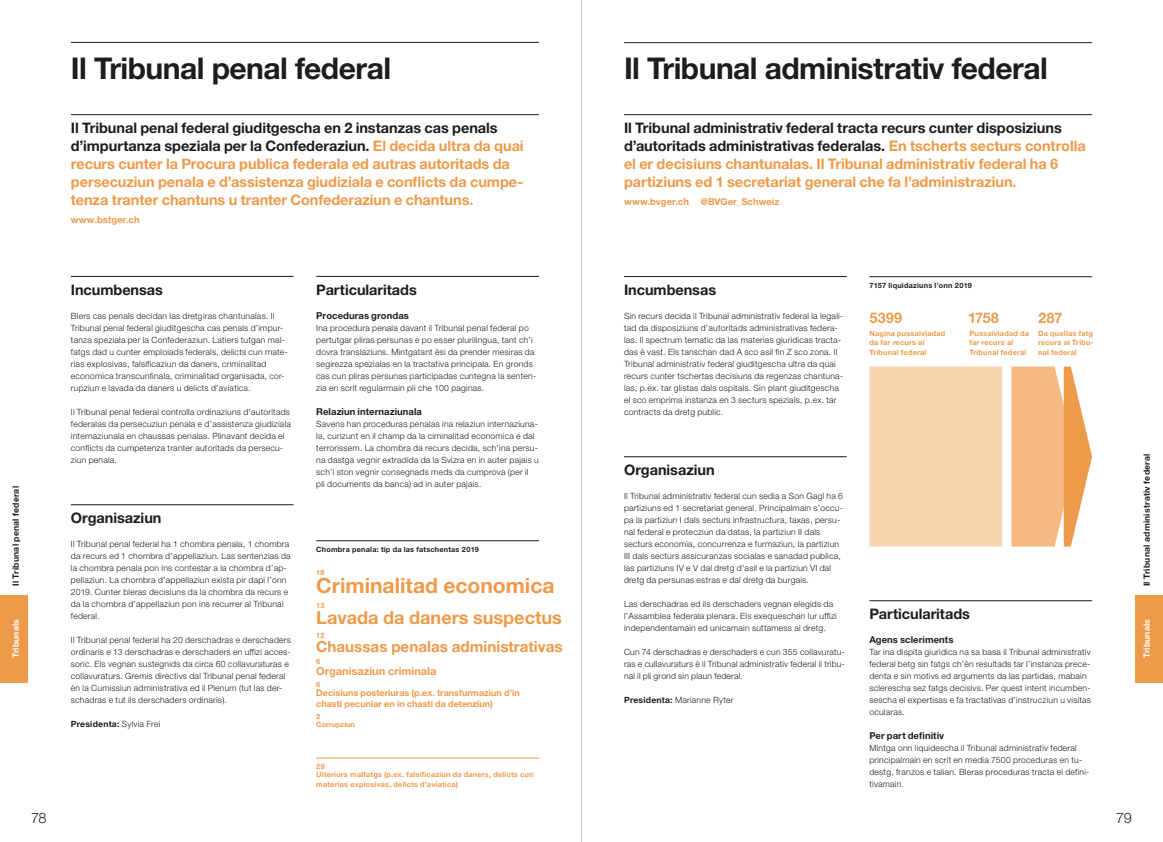
<style>
.page{position:relative;width:1163px;height:842px;background:#fff}
.page>*{position:absolute;margin:0;border:0;box-sizing:border-box;transform-origin:0 0}
.t1{font:700 30px "Helvetica Neue LT Std";letter-spacing:-.02em;color:#1d1d1b}
.t2{font:700 21.1px "Helvetica Neue LT Std";color:#ed9b4a}
.t3{font:700 18.1px "Helvetica Neue LT Std";color:#ed9b4a}
.t4{font:700 15.2px "Helvetica Neue LT Std";color:#ed9b4a}
.t5{font:700 14.5px/18px "Helvetica Neue LT Std";letter-spacing:-.005em;color:#ed9b4a}
.t6{font:700 14.5px "Helvetica Neue LT Std";letter-spacing:-.005em;color:#1d1d1b}
.t7{font:300 14.5px "Helvetica Neue LT Std";color:#1d1d1b}
.t8{font:700 11px "Helvetica Neue LT Std";color:#ed9b4a}
.t9{font:700 9.5px "Helvetica Neue LT Std";letter-spacing:.005em;color:#1d1d1b}
.t10{font:700 9.5px "Helvetica Neue LT Std";letter-spacing:.005em;color:#ed9b4a}
.t11{font:700 9px/10.5px "Helvetica Neue LT Std";color:#ed9b4a}
.t12{font:300 8.6px/12px "Helvetica Neue LT Std";letter-spacing:.025em;color:#1d1d1b}
.t13{font:700 8.6px "Helvetica Neue LT Std";letter-spacing:.025em;color:#1d1d1b}
.t14{font:700 8.6px "Helvetica Neue LT Std";letter-spacing:.025em;color:#fff}
.t15{font:700 7.3px/9.5px "Helvetica Neue LT Std";letter-spacing:.03em;color:#ed9b4a}
.t16{font:700 7.3px "Helvetica Neue LT Std";letter-spacing:.03em;color:#1d1d1b}
.t17{font:700 7.3px "Helvetica Neue LT Std";color:#ed9b4a}
.s1{color:#1d1d1b}
.s2{font-weight:700}
.s3{font-weight:300}
</style>
<div class="page">
<div style="left:1134px;top:595px;width:28px;height:87px;background:#ed9b4a"></div>
<div style="left:0;top:595px;width:28px;height:87px;background:#ed9b4a"></div>
<hr style="left:581px;top:0;width:1px;height:842px;background:#c7c7c6">
<hr style="left:316px;top:540px;width:223px;height:1px;background:#1d1d1b">
<hr style="left:869px;top:276px;width:222px;height:1px;background:#1d1d1b">
<hr style="left:316px;top:758px;width:223px;height:1px;background:#ed9b4a">
<div style="left:869px;top:367px;width:133px;height:180px;background:#f9d4b0"></div>
<svg style="left:1011px;top:367px;width:80px;height:180px;background:#f4bd88"></svg>
<svg style="left:869px;top:313px;width:32px;height:10px"></svg>
<svg style="left:1038px;top:313px;width:23px;height:10px"></svg>
<svg style="left:969px;top:313px;width:29px;height:10px"></svg>
<hr style="left:71px;top:42px;width:468px;height:1px;background:#1d1d1b">
<hr style="left:71px;top:114px;width:468px;height:1px;background:#1d1d1b">
<hr style="left:624px;top:42px;width:467px;height:1px;background:#1d1d1b">
<hr style="left:624px;top:114px;width:467px;height:1px;background:#1d1d1b">
<hr style="left:71px;top:276px;width:222px;height:1px;background:#1d1d1b">
<hr style="left:316px;top:276px;width:223px;height:1px;background:#1d1d1b">
<hr style="left:624px;top:276px;width:222px;height:1px;background:#1d1d1b">
<hr style="left:624px;top:456px;width:222px;height:1px;background:#1d1d1b">
<hr style="left:71px;top:504px;width:222px;height:1px;background:#1d1d1b">
<hr style="left:869px;top:600px;width:222px;height:1px;background:#1d1d1b">
<h1 class="t1" style="left:71px;top:49px;width:322px">Il Tribunal penal federal</h1>
<h1 class="t1" style="left:624px;top:49px;width:425px">Il Tribunal administrativ federal</h1>
<p class="t5" style="left:624px;top:118px;width:463px"><span class="s1">Il Tribunal administrativ federal tracta recurs cunter disposiziuns d’autoritads administrativas federalas.</span> En tscherts secturs controlla el er decisiuns chantunalas. Il Tribunal administrativ federal ha 6 partiziuns ed 1 secretariat general che fa l’administraziun.</p>
<p class="t10" style="left:624px;top:195px;width:157px">www.bvger.ch @BVGer_Schweiz</p>
<p class="t5" style="left:71px;top:118px;width:454px"><span class="s1">Il Tribunal penal federal giuditgescha en 2 instanzas cas penals d’impurtanza speziala per la Confederaziun.</span> El decida ultra da quai recurs cunter la Procura publica federala ed autras autoritads da persecuziun penala e d’assistenza giudiziala e conflicts da cumpe&shy;tenza tranter chantuns u tranter Confederaziun e chantuns.</p>
<p class="t10" style="left:71px;top:213px;width:70px">www.bstger.ch</p>
<p class="t16" style="left:869px;top:281px;width:104px">7157 liquidaziuns l’onn 2019</p>
<h3 class="t6" style="left:71px;top:280px;width:94px">Incumbensas</h3>
<p class="t12" style="left:71px;top:309px;width:218px">Blers cas penals decidan las dretgiras chantunalas. Il Tribunal penal federal giuditgescha cas penals d’impur&shy;tanza speziala per la Confederaziun. Latiers tutgan mal&shy;fatgs dad u cunter emploiads federals, delicts cun mate&shy;rias explosivas, falsificaziun da daners, criminalitad economica transcunfinala, criminalitad organisada, cor&shy;rupziun e lavada da daners u delicts d’aviatica.</p>
<p class="t12" style="left:71px;top:405px;width:221px">Il Tribunal penal federal controlla ordinaziuns d’autoritads federalas da persecuziun penala e d’assistenza giudiziala internaziunala en chaussas penalas. Plinavant decida el conflicts da cumpetenza tranter autoritads da persecu&shy;ziun penala.</p>
<h3 class="t6" style="left:316px;top:280px;width:102px">Particularitads</h3>
<p class="t9" style="left:316px;top:309px;width:94px">Proceduras grondas</p>
<p class="t12" style="left:316px;top:321px;width:221px">Ina procedura penala davant il Tribunal penal federal po pertutgar pliras persunas e po esser plurilingua, tant ch’i dovra translaziuns. Mintgatant èsi da prender mesiras da segirezza spezialas en la tractativa principala. En gronds cas cun pliras persunas participadas cuntegna la senten&shy;zia en scrit regularmain pli che 100 paginas.</p>
<p class="t9" style="left:316px;top:405px;width:107px">Relaziun internaziunala</p>
<p class="t12" style="left:316px;top:417px;width:224px">Savens han proceduras penalas ina relaziun internaziuna&shy;la, cunzunt en il champ da la ciminalitad economica e dal terrorissem. La chombra da recurs decida, sch’ina persu&shy;na dastga vegnir extradida da la Svizra en in auter pajais u sch’i ston vegnir consegnads meds da cumprova (per il pli documents da banca) ad in auter pajais.</p>
<h3 class="t6" style="left:624px;top:280px;width:94px">Incumbensas</h3>
<p class="t12" style="left:624px;top:309px;width:220px">Sin recurs decida il Tribunal administrativ federal la legali&shy;tad da disposiziuns d’autoritads administrativas federa&shy;las. Il spectrum tematic da las materias giuridicas tracta&shy;das è vast. Els tanschan dad A sco asil fin Z sco zona. Il Tribunal administrativ federal giuditgescha ultra da quai recurs cunter tschertas decisiuns da regenzas chantuna&shy;las, p.ex. tar glistas dals ospitals. Sin plant giuditgescha el sco emprima instanza en 3 secturs spezials, p.ex. tar contracts da dretg public.</p>
<p class="t15" style="left:869px;top:328px;width:77px">Nagina pussaivladad da far recurs al<br>Tribunal federal</p>
<p class="t15" style="left:969px;top:328px;width:61px">Pussaivladad da far recurs al<br>Tribunal federal</p>
<p class="t15" style="left:1037px;top:328px;width:57px;text-align:justify">Da quellas fatg recurs al Tribu&shy;nal federal</p>
<p class="t13" style="left:1141px;top:586px;width:134px;rotate:-90deg">Il Tribunal administrativ federal</p>
<h3 class="t6" style="left:624px;top:460px;width:92px">Organisaziun</h3>
<p class="t12" style="left:624px;top:489px;width:220px">Il Tribunal administrativ federal cun sedia a Son Gagl ha 6 partiziuns ed 1 secretariat general. Principalmain s’occu&shy;pa la partiziun I dals secturs infrastructura, taxas, persu&shy;nal federal e protecziun da datas, la partiziun II dals secturs economia, concurrenza e furmaziun, la partiziun III dals secturs assicuranzas socialas e sanadad publica, las partiziuns IV e V dal dretg d’asil e la partiziun VI dal dretg da persunas estras e dal dretg da burgais.</p>
<p class="t12" style="left:624px;top:597px;width:214px">Las derschadras ed ils derschaders vegnan elegids da l’Assamblea federala plenara. Els exequeschan lur uffizi independentamain ed unicamain suttamess al dretg.</p>
<p class="t12" style="left:624px;top:645px;width:222px;text-align:justify">Cun 74 derschadras e derschaders e cun 355 collavuratu&shy;ras e cullavuraturs è il Tribunal administrativ federal il tribu&shy;nal il pli grond sin plaun federal.</p>
<p class="t12" style="left:624px;top:693px;width:111px"><span class="s2">Presidenta:</span> Marianne Ryter</p>
<p class="t13" style="left:10px;top:586px;width:101px;rotate:-90deg">Il Tribunal penal federal</p>
<h3 class="t6" style="left:71px;top:508px;width:92px">Organisaziun</h3>
<p class="t12" style="left:71px;top:537px;width:221px">Il Tribunal penal federal ha 1 chombra penala, 1 chombra da recurs ed 1 chombra d’appellaziun. Las sentenzias da la chombra penala pon ins contestar a la chombra d’ap&shy;pellaziun. La chombra d’appellaziun exista pir dapi l’onn 2019. Cunter bleras decisiuns da la chombra da recurs e da la chombra d’appellaziun pon ins recurrer al Tribunal federal.</p>
<p class="t12" style="left:71px;top:633px;width:221px">Il Tribunal penal federal ha 20 derschadras e derschaders ordinaris e 13 derschadras e derschaders en uffizi acces&shy;soric. Els vegnan sustegnids da circa 60 collavuraturas e collavuraturs. Gremis directivs dal Tribunal penal federal èn la Cumissiun administrativa ed il Plenum (tut las der&shy;schadras e tut ils derschaders ordinaris).</p>
<p class="t13" style="left:71px;top:718px;width:91px">Presidenta: <span class="s3">Sylvia Frei</span></p>
<p class="t16" style="left:316px;top:545px;width:164px">Chombra penala: tip da las fatschentas 2019</p>
<p class="t15" style="left:316px;top:567px;width:10px">18</p>
<p class="t15" style="left:316px;top:600px;width:10px">13</p>
<p class="t15" style="left:316px;top:630px;width:10px">12</p>
<p class="t15" style="left:316px;top:656px;width:6px">6</p>
<p class="t15" style="left:316px;top:679px;width:6px">6</p>
<p class="t15" style="left:316px;top:711px;width:6px">2</p>
<h2 class="t2" style="left:316px;top:572px;width:240px">Criminalitad economica</h2>
<h3 class="t6" style="left:869px;top:604px;width:102px">Particularitads</h3>
<p class="t9" style="left:869px;top:633px;width:86px">Agens scleriments</p>
<p class="t12" style="left:869px;top:645px;width:223px">Tar ina dispita giuridica na sa basa il Tribunal administrativ federal betg sin fatgs ch’èn resultads tar l’instanza prece&shy;denta e sin motivs ed arguments da las partidas, mabain sclerescha sez fatgs decisivs. Per quest intent incumben&shy;sescha el expertisas e fa tractativas d’instrucziun u visitas ocularas.</p>
<p class="t9" style="left:869px;top:729px;width:76px">Per part definitiv</p>
<p class="t12" style="left:869px;top:741px;width:221px">Mintga onn liquidescha il Tribunal administrativ federal principalmain en scrit en media 7500 proceduras en tu&shy;destg, franzos e talian. Bleras proceduras tracta el defini&shy;tivamain.</p>
<h3 class="t3" style="left:316px;top:606px;width:247px">Lavada da daners suspectus</h3>
<p class="t14" style="left:10px;top:658px;width:41px;rotate:-90deg">Tribunals</p>
<p class="t14" style="left:1141px;top:658px;width:41px;rotate:-90deg">Tribunals</p>
<h3 class="t4" style="left:316px;top:637px;width:248px">Chaussas penalas administrativas</h3>
<p class="t8" style="left:316px;top:664px;width:122px">Organisaziun criminala</p>
<p class="t11" style="left:316px;top:687px;width:205px">Decisiuns posteriuras (p.ex. transfurmaziun d’in chasti pecuniar en in chasti da detenziun)</p>
<p class="t17" style="left:316px;top:720px;width:40px">Corrupziun</p>
<p class="t15" style="left:316px;top:761px;width:10px">29</p>
<p class="t15" style="left:316px;top:770px;width:218px">Ulteriurs malfatgs (p.ex. falsificaziun da daners, delicts cun materias explosivas, delicts d’aviatica)</p>
<h3 class="t7" style="left:31px;top:808px;width:17px">78</h3>
<h3 class="t7" style="left:1116px;top:808px;width:17px">79</h3>
</div>
